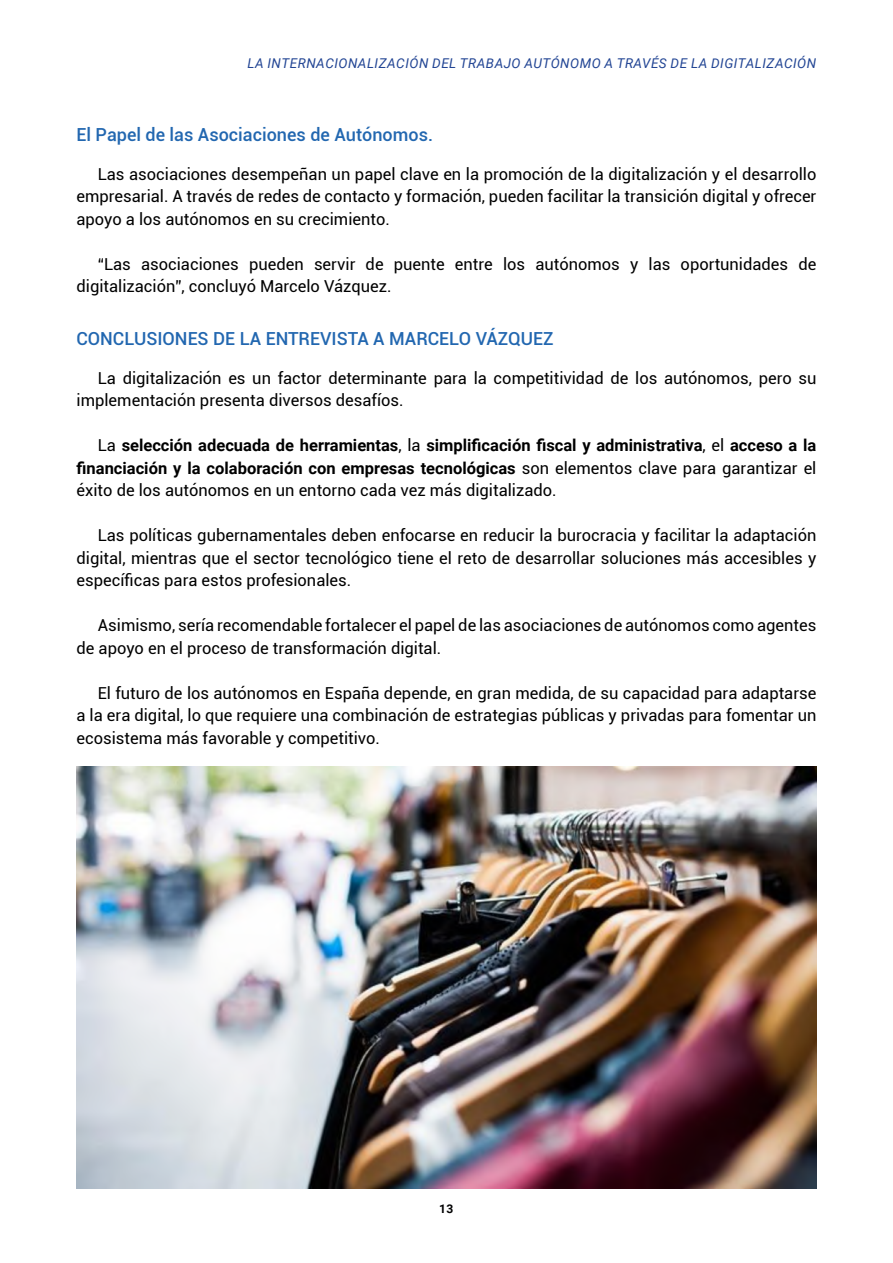
<style>
.page{position:relative;width:893px;height:1263px;background:#fff}
.page>*{position:absolute;margin:0;border:0;box-sizing:border-box;transform-origin:0 0}
.t1{font:500 18px "Roboto";color:#2267b0}
.t2{font:16.5px/22.5px "Roboto";color:#000;text-align:justify}
.t3{font:700 16.5px/22.5px "Roboto";color:#000;text-align:justify}
.t4{font:italic 13.5px "Roboto";letter-spacing:.035em;color:#224594}
.t5{font:700 12px "Roboto";color:#020203}
.s1{font-weight:400}
</style>
<div class="page">
<img style="left:76px;top:766px;width:740px;height:422px">
<p class="t4" style="left:247px;top:54px;width:570px">LA INTERNACIONALIZACIÓN DEL TRABAJO AUTÓNOMO A TRAVÉS DE LA DIGITALIZACIÓN</p>
<p class="t1" style="left:77px;top:122px;width:358px">El Papel de las Asociaciones de Autónomos.</p>
<p class="t2" style="left:77px;top:162px;width:741px;text-indent:21px">Las asociaciones desempeñan un papel clave en la promoción de la digitalización y el desarrollo empresarial. A través de redes de contacto y formación, pueden facilitar la transición digital y ofrecer apoyo a los autónomos en su crecimiento.</p>
<p class="t2" style="left:77px;top:252px;width:741px;text-indent:21px">“Las asociaciones pueden servir de puente entre los autónomos y las oportunidades de digitalización”, concluyó Marcelo Vázquez.</p>
<p class="t1" style="left:77px;top:326px;width:479px">CONCLUSIONES DE LA ENTREVISTA A MARCELO VÁZQUEZ</p>
<p class="t2" style="left:77px;top:366px;width:741px;text-indent:21px">La digitalización es un factor determinante para la competitividad de los autónomos, pero su implementación presenta diversos desafíos.</p>
<p class="t3" style="left:77px;top:434px;width:741px;text-indent:21px"><span class="s1">La</span> selección adecuada de herramientas<span class="s1">, la</span> simplificación fiscal y administrativa<span class="s1">, el</span> acceso a la financiación y la colaboración con empresas tecnológicas <span class="s1">son elementos clave para garantizar el éxito de los autónomos en un entorno cada vez más digitalizado.</span></p>
<p class="t2" style="left:77px;top:524px;width:741px;text-indent:21px">Las políticas gubernamentales deben enfocarse en reducir la burocracia y facilitar la adaptación digital, mientras que el sector tecnológico tiene el reto de desarrollar soluciones más accesibles y específicas para estos profesionales.</p>
<p class="t2" style="left:77px;top:614px;width:741px;text-indent:21px">Asimismo, sería recomendable fortalecer el papel de las asociaciones de autónomos como agentes de apoyo en el proceso de transformación digital.</p>
<p class="t2" style="left:77px;top:681px;width:741px;text-indent:21px">El futuro de los autónomos en España depende, en gran medida, de su capacidad para adaptarse a la era digital, lo que requiere una combinación de estrategias públicas y privadas para fomentar un ecosistema más favorable y competitivo.</p>
<p class="t5" style="left:439px;top:1200px;width:16px">13</p>
</div>
